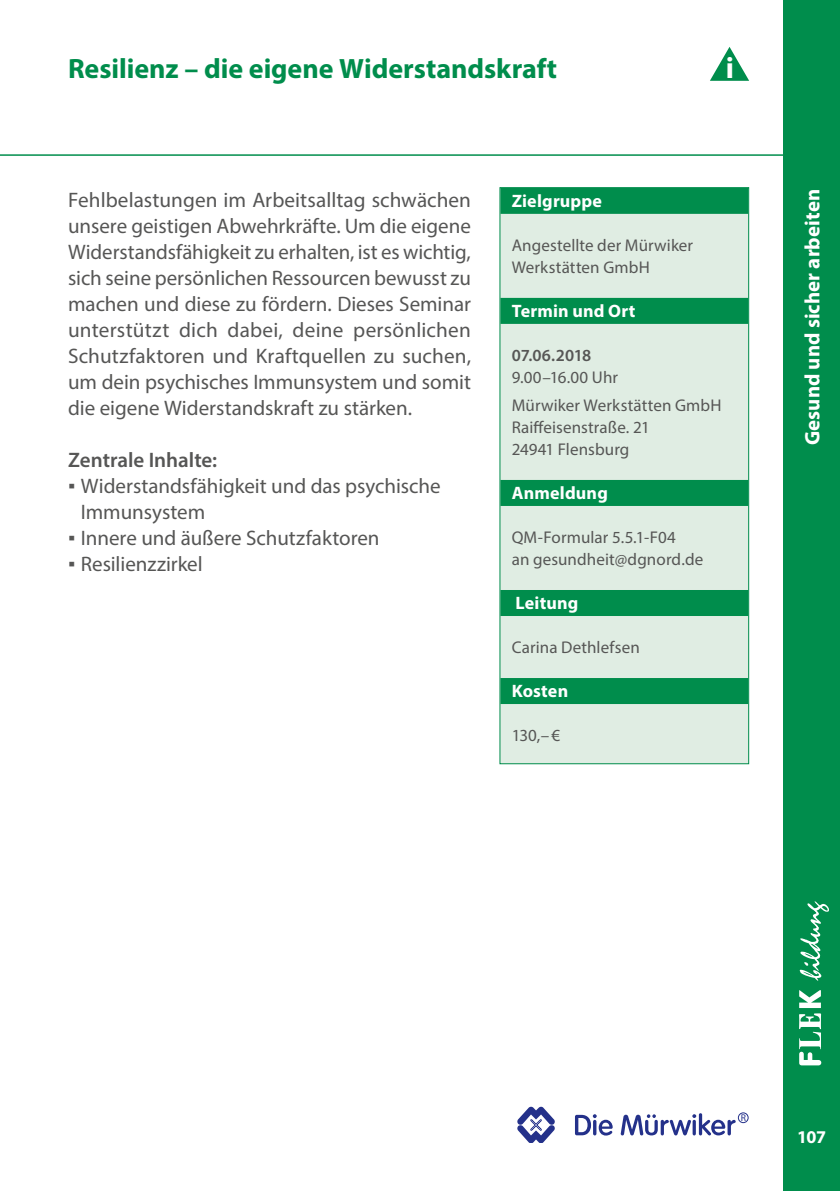
<style>
.page{position:relative;width:840px;height:1191px;background:#fff}
.page>*{position:absolute;margin:0;border:0;box-sizing:border-box;transform-origin:0 0}
.t1{font:700 30px "Myriad Pro";color:#fff}
.t2{font:700 28px "Myriad Pro";color:#008d4c}
.t3{font:21px/26px "Myriad Pro";color:#565655;text-align:justify}
.t4{font:700 21px "Myriad Pro";letter-spacing:.005em;color:#fff}
.t5{font:600 21px "Myriad Pro";color:#565655}
.t6{font:700 18px "Myriad Pro";letter-spacing:.01em;color:#fff}
.t7{font:17px/22px "Myriad Pro";letter-spacing:.01em;color:#565655}
.t8{font:600 17px "Myriad Pro";letter-spacing:-.015em;color:#565655}
.t9{font:9.8px "Myriad";color:#24318a}
.s1{font-family:"Verdana"}
</style>
<div class="page">
<div style="left:782px;top:0;width:57px;height:1191px;background:#008d4c"></div>
<hr style="left:0;top:154px;width:839px;height:2px;background:#008d4c">
<svg style="left:799px;top:901px;width:29px;height:79px"></svg>
<div style="left:499px;top:188px;width:249px;height:575px;background:#e0ede3"></div>
<div style="left:500px;top:188px;width:247px;height:26px;background:#008d4c"></div>
<div style="left:500px;top:298px;width:247px;height:26px;background:#008d4c"></div>
<div style="left:500px;top:480px;width:247px;height:26px;background:#008d4c"></div>
<div style="left:500px;top:590px;width:247px;height:26px;background:#008d4c"></div>
<div style="left:500px;top:678px;width:247px;height:26px;background:#008d4c"></div>
<div style="left:499px;top:187px;width:249px;height:577px;border:1px solid #008d4c"></div>
<svg style="left:710px;top:47px;width:38px;height:34px"></svg>
<svg style="left:620px;top:1113px;width:115px;height:22px"></svg>
<svg style="left:575px;top:1114px;width:37px;height:21px"></svg>
<svg style="left:517px;top:1106px;width:37px;height:36px"></svg>
<div style="left:737px;top:1112px;width:10px;height:10px;border:1px solid #24318a;border-radius:50%"></div>
<h2 class="t2" style="left:68px;top:50px;width:490px">Resilienz – die eigene Widerstandskraft</h2>
<h1 class="t1" style="left:725px;top:48px;width:10px">i</h1>
<p class="t3" style="left:68px;top:187px;width:404px">Fehlbelastungen im Arbeitsalltag schwächen unsere geistigen Abwehrkräfte. Um die eigene Widerstandsfähigkeit zu erhalten, ist es wichtig, sich seine persönlichen Ressourcen bewusst zu machen und diese zu fördern. Dieses Seminar unterstützt dich dabei, deine persönlichen Schutzfaktoren und Kraftquellen zu suchen, um dein psychisches Immunsystem und somit die eigene Widerstandskraft zu stärken.</p>
<p class="t5" style="left:68px;top:447px;width:150px">Zentrale Inhalte:</p>
<p class="t3" style="left:81px;top:473px;width:361px;text-indent:-13px"><span class="s1">▪</span> Widerstandsfähigkeit und das psychische<br>Immunsystem</p>
<p class="t3" style="left:68px;top:525px;width:313px"><span class="s1">▪</span> Innere und äußere Schutzfaktoren</p>
<p class="t3" style="left:68px;top:551px;width:136px"><span class="s1">▪</span> Resilienzzirkel</p>
<p class="t6" style="left:511px;top:189px;width:92px">Zielgruppe</p>
<p class="t7" style="left:511px;top:234px;width:183px">Angestellte der Mürwiker<br>Werkstätten GmbH</p>
<p class="t6" style="left:511px;top:299px;width:125px">Termin und Ort</p>
<p class="t8" style="left:511px;top:344px;width:81px">07.06.2018</p>
<p class="t7" style="left:511px;top:363px;width:211px;line-height:28px">9.00–16.00 Uhr<br>Mürwiker Werkstätten GmbH</p>
<p class="t7" style="left:511px;top:416px;width:139px">Raiffeisenstraße. 21<br>24941 Flensburg</p>
<p class="t6" style="left:511px;top:481px;width:97px">Anmeldung</p>
<p class="t7" style="left:511px;top:526px;width:193px">QM-Formular 5.5.1-F04<br>an gesundheit@dgnord.de</p>
<p class="t6" style="left:515px;top:591px;width:64px">Leitung</p>
<p class="t7" style="left:511px;top:636px;width:129px">Carina Dethlefsen</p>
<p class="t6" style="left:511px;top:679px;width:58px">Kosten</p>
<p class="t7" style="left:511px;top:724px;width:50px">130,–€</p>
<p class="t4" style="left:798px;top:445px;width:258px;rotate:-90deg">Gesund und sicher arbeiten</p>
<p class="t9" style="left:740px;top:1113px;width:7px">R</p>
<p class="t6" style="left:796px;top:1125px;width:31px">107</p>
</div>
